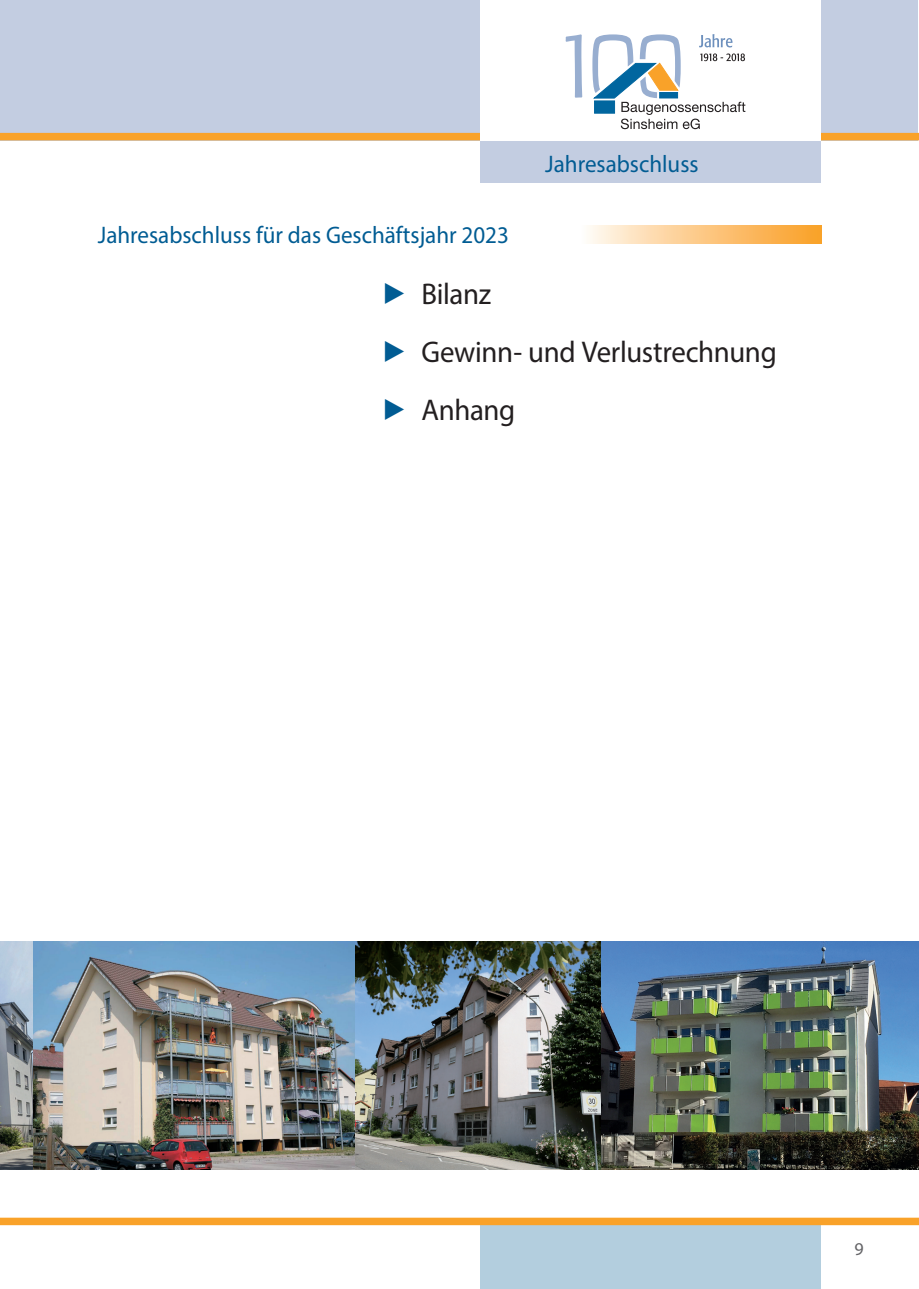
<style>
.page{position:relative;width:919px;height:1289px;background:#fff}
.page>*{position:absolute;margin:0;border:0;box-sizing:border-box;transform-origin:0 0}
.t1{font:30px/57.8px "Myriad Pro";letter-spacing:-.015em;color:#231f20;scale:.96 1}
.t2{font:24px "Myriad Pro";color:#015c93;scale:.96 1}
.t3{font:18px "Myriad Pro";color:#636366}
</style>
<div class="page">
<div style="left:0;top:0;width:917px;height:141px;background:#c3cde1"></div>
<div style="left:0;top:133px;width:918px;height:7px;background:#f9a229"></div>
<div style="left:480px;top:140px;width:341px;height:43px;background:#c3cde1"></div>
<div style="left:480px;top:0;width:341px;height:140px;background:#fff"></div>
<div style="left:480px;top:1225px;width:341px;height:63px;background:#b3cede"></div>
<div style="left:0;top:1217px;width:918px;height:8px;background:#f9a229"></div>
<svg style="left:565px;top:34px;width:17px;height:64px"></svg>
<svg style="left:592px;top:34px;width:153px;height:95px"></svg>
<img style="left:32px;top:941px;width:323px;height:228px">
<div style="left:579px;top:225px;width:242px;height:18px;background:linear-gradient(to right,#fffaf5,#fa9e23)"></div>
<img style="left:600px;top:941px;width:318px;height:228px">
<img style="left:355px;top:941px;width:245px;height:228px">
<img style="left:0;top:941px;width:32px;height:228px">
<p class="t2" style="left:545px;top:149px;width:161px">Jahresabschluss</p>
<p class="t2" style="left:98px;top:221px;width:429px">Jahresabschluss für das Geschäftsjahr 2023</p>
<p class="t1" style="left:421px;top:264px;width:371px">Bilanz<br>Gewinn- und Verlustrechnung<br>Anhang</p>
<p class="t3" style="left:854px;top:1237px;width:11px">9</p>
</div>
